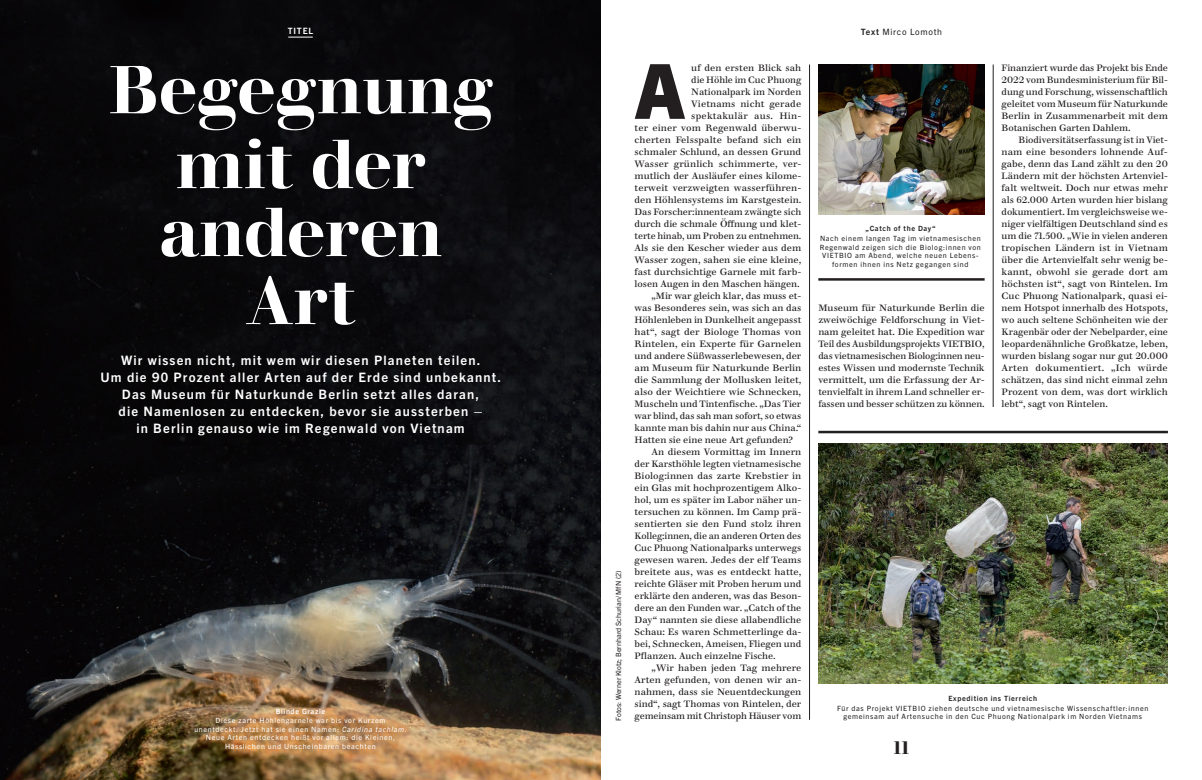
<style>
.page{position:relative;width:1202px;height:780px;background:#fff}
.page>*{position:absolute;margin:0;border:0;box-sizing:border-box;transform-origin:0 0}
.t1{font:800 76.1px "Trade Gothic Next LT Pro";color:#231f20}
.t2{font:600 67.1px/74.8px "Walbaum 60 pt";letter-spacing:.005em;color:#fff;text-align:center}
.t3{font:600 18px "Walbaum 18 pt";color:#231f20}
.t4{font:700 13px/17px "Trade Gothic Next LT Pro";letter-spacing:.09em;color:#fff;text-align:center}
.t5{font:9.2px/12px "Walbaum 12 pt";letter-spacing:-.005em;color:#231f20;text-align:justify}
.t6{font:9.2px "Walbaum 12 pt";letter-spacing:.015em;color:#231f20}
.t7{font:9.2px "Walbaum 12 pt";letter-spacing:.02em;color:#231f20}
.t8{font:8.7px "Trade Gothic Next LT Pro";letter-spacing:.08em;color:#231f20}
.t9{font:700 8.7px "Trade Gothic Next LT Pro";letter-spacing:.09em;color:#fff}
.t10{font:7.2px/8.6px "Trade Gothic Next LT Pro";letter-spacing:.09em;color:#231f20;text-align:center}
.t11{font:7.2px/8.6px "Trade Gothic Next LT Pro";letter-spacing:.09em;color:#fff;text-align:center}
.t12{font:7.2px "Trade Gothic Next LT Pro";color:#231f20}
.t13{font:700 7.2px "Trade Gothic Next LT Pro";letter-spacing:.09em;color:#231f20}
.t14{font:700 7.2px "Trade Gothic Next LT Pro";letter-spacing:.09em;color:#fff}
.s1{font-style:italic}
.s2{font-weight:700}
</style>
<div class="page">
<img style="left:0;top:0;width:601px;height:780px">
<svg style="left:288px;top:37px;width:25px;height:1px"></svg>
<img style="left:818px;top:64px;width:167px;height:151px">
<hr style="left:809px;top:64px;width:1px;height:655px;background:#231f20">
<hr style="left:993px;top:64px;width:1px;height:343px;background:#231f20">
<hr style="left:818px;top:278px;width:167px;height:2px;background:#231f20">
<img style="left:818px;top:443px;width:350px;height:240px">
<hr style="left:818px;top:431px;width:350px;height:2px;background:#231f20">
<p class="t9" style="left:288px;top:25px;width:27px">TITEL</p>
<h2 class="t2" style="left:108px;top:47px;width:387px">Begegnung mit der</h2>
<h2 class="t2" style="left:160px;top:193px;width:284px;line-height:68px">anderen<br>Art</h2>
<p class="t4" style="left:100px;top:351px;width:402px">Wir wissen nicht, mit wem wir diesen Planeten teilen.<br>Um die 90 Prozent aller Arten auf der Erde sind unbekannt.<br>Das Museum für Naturkunde Berlin setzt alles daran,<br>die Namenlosen zu entdecken, bevor sie aussterben –<br>in Berlin genauso wie im Regenwald von Vietnam</p>
<p class="t14" style="left:276px;top:706px;width:51px">Blinde Grazie</p>
<p class="t11" style="left:194px;top:715px;width:214px">Diese zarte Höhlengarnele war bis vor Kurzem unentdeckt. Jetzt hat sie einen Namen: <span class="s1">Caridina tachlam</span>.<br>Neue Arten entdecken heißt vor allem: die Kleinen, Hässlichen und Unscheinbaren beachten</p>
<p class="t12" style="left:614px;top:720px;width:151px;rotate:-90deg">Fotos: Werner Klotz; Bernhard Schurian / MfN (2)</p>
<h1 class="t1" style="left:635px;top:38px;width:52px">A</h1>
<p class="t5" style="left:691px;top:60px;width:112px">uf den ersten Blick sah</p>
<p class="t5" style="left:691px;top:72px;width:112px">die Höhle im Cuc Phuong</p>
<p class="t5" style="left:691px;top:84px;width:112px">Nationalpark im Norden</p>
<p class="t5" style="left:691px;top:96px;width:111px">Vietnams nicht gerade</p>
<p class="t7" style="left:691px;top:107px;width:112px">spektakulär aus. Hin-</p>
<p class="t5" style="left:635px;top:120px;width:168px">ter einer vom Regenwald überwu-</p>
<p class="t5" style="left:635px;top:132px;width:168px">cherten Felsspalte befand sich ein</p>
<p class="t5" style="left:635px;top:144px;width:168px">schmaler Schlund, an dessen Grund</p>
<p class="t6" style="left:635px;top:155px;width:168px">Wasser grünlich schimmerte, ver-</p>
<p class="t5" style="left:635px;top:168px;width:168px">mutlich der Ausläufer eines kilome-</p>
<p class="t5" style="left:635px;top:180px;width:168px">terweit verzweigten wasserführen-</p>
<p class="t5" style="left:635px;top:192px;width:168px">den Höhlensystems im Karstgestein.</p>
<p class="t5" style="left:635px;top:204px;width:168px">Das Forscher:innenteam zwängte sich</p>
<p class="t5" style="left:635px;top:216px;width:168px">durch die schmale Öffnung und klet-</p>
<p class="t5" style="left:635px;top:228px;width:168px">terte hinab, um Proben zu entnehmen.</p>
<p class="t5" style="left:635px;top:240px;width:168px">Als sie den Kescher wieder aus dem</p>
<p class="t5" style="left:635px;top:252px;width:168px">Wasser zogen, sahen sie eine kleine,</p>
<p class="t5" style="left:635px;top:264px;width:168px">fast durchsichtige Garnele mit farb-</p>
<p class="t5" style="left:635px;top:276px;width:167px">losen Augen in den Maschen hängen.</p>
<p class="t5" style="left:652px;top:288px;width:151px">„Mir war gleich klar, das muss et-</p>
<p class="t5" style="left:635px;top:300px;width:168px">was Besonderes sein, was sich an das</p>
<p class="t5" style="left:635px;top:312px;width:168px">Höhlenleben in Dunkelheit angepasst</p>
<p class="t5" style="left:635px;top:324px;width:168px">hat“, sagt der Biologe Thomas von</p>
<p class="t5" style="left:635px;top:336px;width:168px">Rintelen, ein Experte für Garnelen</p>
<p class="t5" style="left:635px;top:348px;width:168px">und andere Süßwasserlebewesen, der</p>
<p class="t5" style="left:635px;top:360px;width:168px">am Museum für Naturkunde Berlin</p>
<p class="t5" style="left:635px;top:372px;width:168px">die Sammlung der Mollusken leitet,</p>
<p class="t5" style="left:635px;top:384px;width:168px">also der Weichtiere wie Schnecken,</p>
<p class="t5" style="left:635px;top:396px;width:168px">Muscheln und Tintenfische. „Das Tier</p>
<p class="t5" style="left:635px;top:408px;width:168px">war blind, das sah man sofort, so etwas</p>
<p class="t5" style="left:635px;top:420px;width:168px">kannte man bis dahin nur aus China.“</p>
<p class="t5" style="left:635px;top:432px;width:160px">Hatten sie eine neue Art gefunden?</p>
<p class="t5" style="left:652px;top:444px;width:151px">An diesem Vormittag im Innern</p>
<p class="t5" style="left:635px;top:456px;width:168px">der Karsthöhle legten vietnamesische</p>
<p class="t5" style="left:635px;top:468px;width:168px">Biolog:innen das zarte Krebstier in</p>
<p class="t5" style="left:635px;top:480px;width:168px">ein Glas mit hochprozentigem Alko-</p>
<p class="t5" style="left:635px;top:492px;width:168px">hol, um es später im Labor näher un-</p>
<p class="t5" style="left:635px;top:504px;width:168px">tersuchen zu können. Im Camp prä-</p>
<p class="t5" style="left:635px;top:516px;width:168px">sentierten sie den Fund stolz ihren</p>
<p class="t5" style="left:635px;top:528px;width:168px">Kolleg:innen, die an anderen Orten des</p>
<p class="t5" style="left:635px;top:540px;width:168px">Cuc Phuong Nationalparks unterwegs</p>
<p class="t5" style="left:635px;top:552px;width:168px">gewesen waren. Jedes der elf Teams</p>
<p class="t5" style="left:635px;top:564px;width:168px">breitete aus, was es entdeckt hatte,</p>
<p class="t5" style="left:635px;top:576px;width:168px">reichte Gläser mit Proben herum und</p>
<p class="t5" style="left:635px;top:588px;width:168px">erklärte den anderen, was das Beson-</p>
<p class="t5" style="left:635px;top:600px;width:168px">dere an den Funden war. „Catch of the</p>
<p class="t5" style="left:635px;top:612px;width:168px">Day“ nannten sie diese allabendliche</p>
<p class="t5" style="left:635px;top:624px;width:168px">Schau: Es waren Schmetterlinge da-</p>
<p class="t5" style="left:635px;top:636px;width:168px">bei, Schnecken, Ameisen, Fliegen und</p>
<p class="t5" style="left:635px;top:648px;width:143px">Pflanzen. Auch einzelne Fische.</p>
<p class="t5" style="left:652px;top:660px;width:151px">„Wir haben jeden Tag mehrere</p>
<p class="t5" style="left:635px;top:672px;width:168px">Arten gefunden, von denen wir an-</p>
<p class="t5" style="left:635px;top:684px;width:168px">nahmen, dass sie Neuentdeckungen</p>
<p class="t5" style="left:635px;top:696px;width:168px">sind“, sagt Thomas von Rintelen, der</p>
<p class="t5" style="left:635px;top:708px;width:168px">gemeinsam mit Christoph Häuser vom</p>
<p class="t8" style="left:861px;top:26px;width:83px"><span class="s2">Text</span> Mirco Lomoth</p>
<p class="t13" style="left:865px;top:224px;width:72px">„Catch of the Day“</p>
<p class="t10" style="left:820px;top:233px;width:163px">Nach einem langen Tag im vietnamesischen Regenwald zeigen sich die Biolog:innen von VIETBIO am Abend, welche neuen Lebens&shy;formen ihnen ins Netz gegangen sind</p>
<p class="t5" style="left:818px;top:300px;width:168px">Museum für Naturkunde Berlin die zweiwöchige Feldforschung in Viet&shy;nam geleitet hat. Die Expedition war Teil des Ausbildungsprojekts VIETBIO, das vietnamesischen Biolog:innen neu&shy;estes Wissen und modernste Technik vermittelt, um die Erfassung der Ar&shy;tenvielfalt in ihrem Land schneller er&shy;fassen und besser schützen zu können.</p>
<p class="t5" style="left:1002px;top:60px;width:168px">Finanziert wurde das Projekt bis Ende 2022 vom Bundesministerium für Bil&shy;dung und Forschung, wissenschaftlich geleitet vom Museum für Naturkunde Berlin in Zusammenarbeit mit dem Botanischen Garten Dahlem.</p>
<p class="t5" style="left:1002px;top:132px;width:168px;text-indent:17px">Biodiversitätserfassung ist in Viet&shy;nam eine besonders lohnende Auf&shy;gabe, denn das Land zählt zu den 20<br>Ländern mit der höchsten Artenviel&shy;falt weltweit. Doch nur etwas mehr als 62.000 Arten wurden hier bislang dokumentiert. Im vergleichsweise we&shy;niger vielfältigen Deutschland sind es um die 71.500. „Wie in vielen anderen tropischen Ländern ist in Vietnam über die Artenvielfalt sehr wenig be&shy;kannt, obwohl sie gerade dort am höchsten ist“, sagt von Rintelen. Im Cuc Phuong Nationalpark, quasi ei&shy;nem Hotspot innerhalb des Hotspots, wo auch seltene Schönheiten wie der Kragenbär oder der Nebelparder, eine leopardenähnliche Großkatze, leben, wurden bislang sogar nur gut 20.000<br>Arten dokumentiert. „Ich würde schätzen, das sind nicht einmal zehn Prozent von dem, was dort wirklich lebt“, sagt von Rintelen.</p>
<p class="t13" style="left:948px;top:693px;width:90px">Expedition ins Tierreich</p>
<p class="t10" style="left:837px;top:703px;width:313px">Für das Projekt VIETBIO ziehen deutsche und vietnamesische Wissenschaftler:innen gemeinsam auf Artensuche in den Cuc Phuong Nationalpark im Norden Vietnams</p>
<h3 class="t3" style="left:894px;top:732px;width:17px">11</h3>
</div>
